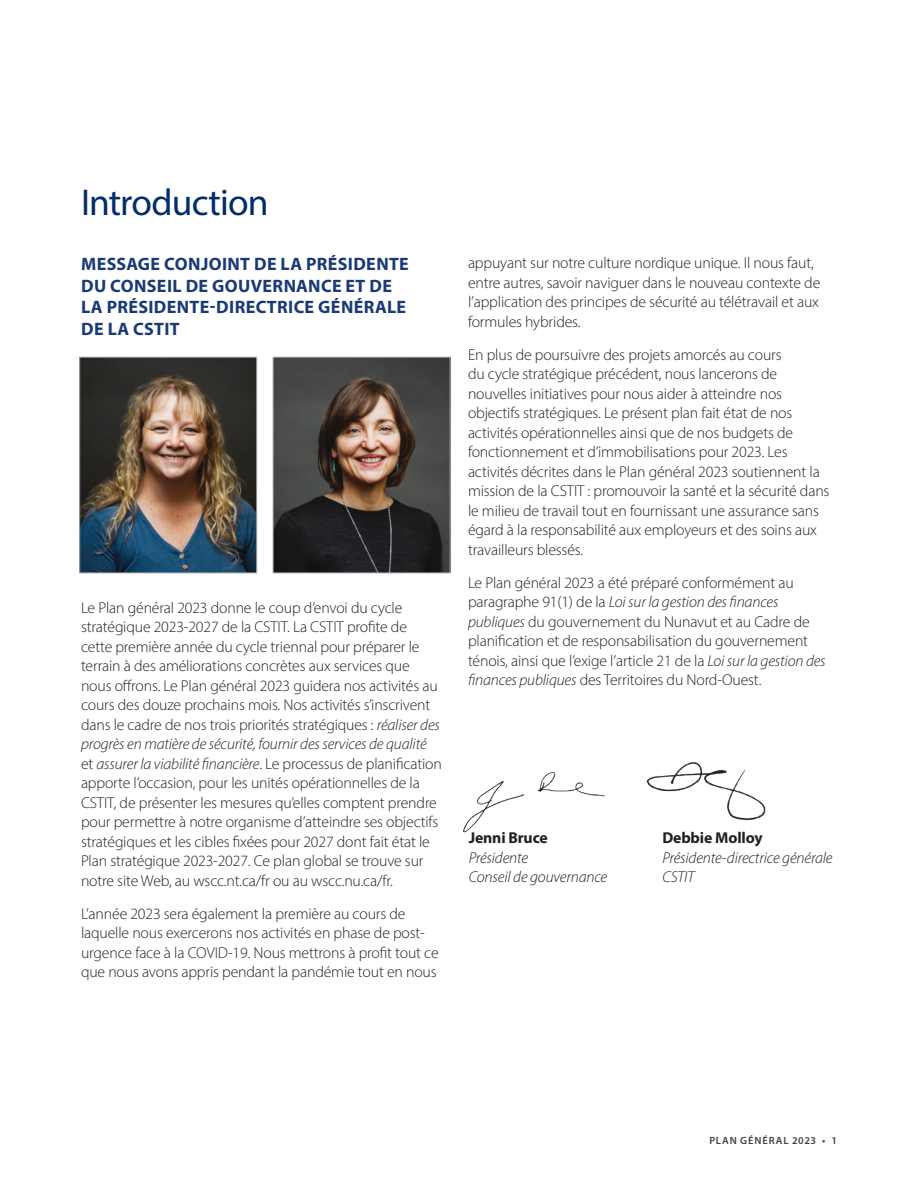
<style>
.page{position:relative;width:918px;height:1188px;background:#fff}
.page>*{position:absolute;margin:0;border:0;box-sizing:border-box;transform-origin:0 0}
._1_0_Heading{font:37.5px "Myriad Pro";letter-spacing:-.025em;color:#002d6b}
._1_2_Heading__Intent{font:700 18px/21.6px "Myriad Pro";letter-spacing:.02em;color:#193a75}
._3_0_Body_Text{font:300 15.75px/19.5px "Myriad Pro";letter-spacing:-.01em;color:#231f20}
._3_0_Body_Text-2{font:italic 300 15.75px/19.5px "Myriad Pro";letter-spacing:-.01em;color:#231f20}
.t1{font:600 10.5px "Myriad Pro";letter-spacing:.085em;color:#414142}
.s1{font-style:italic}
.s2{font-weight:700;font-style:normal}
</style>
<div class="page">
<img style="left:275px;top:359px;width:173px;height:212px">
<div style="left:273px;top:357px;width:177px;height:216px;border:1px solid #a7a9ac"></div>
<img style="left:82px;top:359px;width:173px;height:212px">
<div style="left:80px;top:357px;width:177px;height:216px;border:1px solid #a7a9ac"></div>
<img style="left:463px;top:772px;width:142px;height:61px">
<img style="left:646px;top:762px;width:120px;height:59px">
<p class="_1_0_Heading" style="left:81px;top:179px;width:189px">Introduction</p>
<p class="_1_2_Heading__Intent" style="left:81px;top:253px;width:329px">MESSAGE CONJOINT DE LA PRÉSIDENTE<br>DU CONSEIL DE GOUVERNANCE ET DE<br>LA PRÉSIDENTE-DIRECTRICE GÉNÉRALE<br>DE LA CSTIT</p>
<p class="_3_0_Body_Text" style="left:81px;top:598px;width:362px">Le Plan général 2023 donne le coup d’envoi du cycle stratégique 2023-2027 de la CSTIT. La CSTIT profite de cette première année du cycle triennal pour préparer le terrain à des améliorations concrètes aux services que nous offrons. Le Plan général 2023 guidera nos activités au cours des douze prochains mois. Nos activités s’inscrivent dans le cadre de nos trois priorités stratégiques : <span class="s1">réaliser des progrès en matière de sécurité, fournir des services de qualité </span>et <span class="s1">assurer la viabilité financière</span>. Le processus de planification apporte l’occasion, pour les unités opérationnelles de la CSTIT, de présenter les mesures qu’elles comptent prendre pour permettre à notre organisme d’atteindre ses objectifs stratégiques et les cibles fixées pour 2027 dont fait état le Plan stratégique 2023-2027. Ce plan global se trouve sur notre site Web, au wscc.nt.ca/fr ou au wscc.nu.ca/fr.</p>
<p class="_3_0_Body_Text" style="left:81px;top:904px;width:359px">L’année 2023 sera également la première au cours de laquelle nous exercerons nos activités en phase de post&shy;urgence face à la COVID-19. Nous mettrons à profit tout ce que nous avons appris pendant la pandémie tout en nous</p>
<p class="_3_0_Body_Text" style="left:468px;top:253px;width:354px">appuyant sur notre culture nordique unique. Il nous faut, entre autres, savoir naviguer dans le nouveau contexte de l’application des principes de sécurité au télétravail et aux formules hybrides.</p>
<p class="_3_0_Body_Text" style="left:468px;top:344px;width:363px">En plus de poursuivre des projets amorcés au cours<br>du cycle stratégique précédent, nous lancerons de nouvelles initiatives pour nous aider à atteindre nos objectifs stratégiques. Le présent plan fait état de nos activités opérationnelles ainsi que de nos budgets de fonctionnement et d’immobilisations pour 2023. Les activités décrites dans le Plan général 2023 soutiennent la mission de la CSTIT : promouvoir la santé et la sécurité dans le milieu de travail tout en fournissant une assurance sans égard à la responsabilité aux employeurs et des soins aux travailleurs blessés.</p>
<p class="_3_0_Body_Text" style="left:468px;top:572px;width:359px">Le Plan général 2023 a été préparé conformément au paragraphe 91(1) de la <span class="s1">Loi sur la gestion des finances publiques</span> du gouvernement du Nunavut et au Cadre de planification et de responsabilisation du gouvernement ténois, ainsi que l’exige l’article 21 de la <span class="s1">Loi sur la gestion des finances publiques</span> des Territoires du Nord-Ouest.</p>
<p class="_3_0_Body_Text-2" style="left:469px;top:828px;width:140px"><span class="s2">Jenni Bruce<br></span>Présidente<br>Conseil de gouvernance</p>
<p class="_3_0_Body_Text-2" style="left:662px;top:828px;width:172px"><span class="s2">Debbie Molloy<br></span>Présidente-directrice générale<br>CSTIT</p>
<p class="t1" style="left:709px;top:1134px;width:129px">PLAN GÉNÉRAL 2023 • 1</p>
</div>
